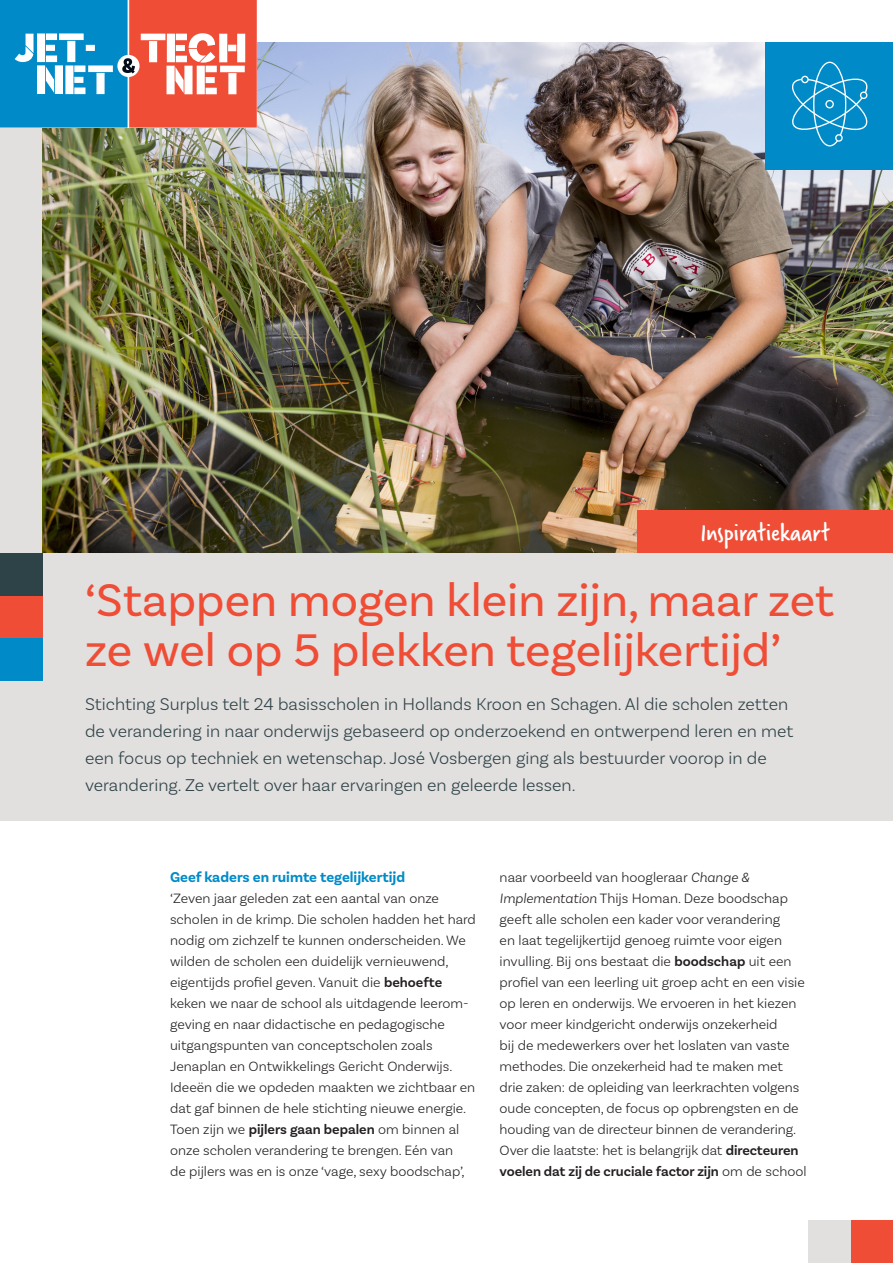
<style>
.page{position:relative;width:893px;height:1263px;background:#fff}
.page>*{position:absolute;margin:0;border:0;box-sizing:border-box;transform-origin:0 0}
.JP-WP_titel_klein{font:48px/49.5px "Basic Sans";color:#ef4d35}
.JT_schema_kop{font:27px "Verveine";color:#fff}
.JT-intro{font:300 18px/27px "Basic Sans";color:#2e4347}
.JT-tussenkop{font:700 15px "Basic Sans";color:#008bc8}
.JT-Plat{font:300 14.25px/21px "Basic Sans";color:#231f20}
.s1{font-weight:600}
.s2{font-style:italic}
</style>
<div class="page">
<div style="left:0;top:63px;width:893px;height:758px;background:#e2dfdf"></div>
<img style="left:43px;top:43px;width:850px;height:510px">
<div style="left:0;top:595px;width:43px;height:43px;background:#ef4d35"></div>
<div style="left:0;top:553px;width:43px;height:42px;background:#2e4347"></div>
<div style="left:0;top:638px;width:43px;height:42px;background:#008bc8"></div>
<div style="left:850px;top:1220px;width:43px;height:43px;background:#ef4d35"></div>
<div style="left:808px;top:1220px;width:42px;height:43px;background:#e2dfdf"></div>
<svg style="left:0;top:0;width:257px;height:128px;background:#8d8797"></svg>
<div style="left:638px;top:510px;width:255px;height:43px;background:#ef4d35"></div>
<div style="left:765px;top:43px;width:128px;height:127px;background:#008bc8"></div>
<svg style="left:792px;top:62px;width:76px;height:84px"></svg>
<p class="JT_schema_kop" style="left:701px;top:513px;width:131px">Inspiratiekaart</p>
<p class="JP-WP_titel_klein" style="left:85px;top:575px;width:751px">‘Stappen mogen klein zijn, maar zet ze wel op 5 plekken tegelijkertijd’</p>
<p class="JT-intro" style="left:85px;top:690px;width:710px">Stichting Surplus telt 24 basisscholen in Hollands Kroon en Schagen. Al die scholen zetten de verandering in naar onderwijs gebaseerd op onderzoekend en ontwerpend leren en met een focus op techniek en wetenschap. José Vosbergen ging als bestuurder voorop in de verandering. Ze vertelt over haar ervaringen en geleerde lessen.</p>
<p class="JT-tussenkop" style="left:170px;top:868px;width:237px">Geef kaders en ruimte tegelijkertijd</p>
<p class="JT-Plat" style="left:170px;top:888px;width:307px">‘Zeven jaar geleden zat een aantal van onze scholen in de krimp. Die scholen hadden het hard nodig om zichzelf te kunnen onderscheiden. We wilden de scholen een duidelijk vernieuwend, eigentijds profiel geven. Vanuit die <span class="s1">behoefte </span>keken we naar de school als uitdagende leerom&shy;geving en naar didactische en pedagogische uitgangspunten van conceptscholen zoals Jenaplan en Ontwikkelings Gericht Onderwijs.<br>Ideeën die we opdeden maakten we zichtbaar en dat gaf binnen de hele stichting nieuwe energie.<br>Toen zijn we <span class="s1">pijlers gaan bepalen</span> om binnen al onze scholen verandering te brengen. Eén van<br>de pijlers was en is onze ‘vage, sexy boodschap’,</p>
<p class="JT-Plat" style="left:500px;top:867px;width:308px">naar voorbeeld van hoogleraar <span class="s2">Change &amp; Implementation</span> Thijs Homan. Deze boodschap geeft alle scholen een kader voor verandering<br>en laat tegelijkertijd genoeg ruimte voor eigen invulling. Bij ons bestaat die <span class="s1">boodschap</span> uit een profiel van een leerling uit groep acht en een visie op leren en onderwijs. We ervoeren in het kiezen voor meer kindgericht onderwijs onzekerheid<br>bij de medewerkers over het loslaten van vaste methodes. Die onzekerheid had te maken met drie zaken: de opleiding van leerkrachten volgens oude concepten, de focus op opbrengsten en de houding van de directeur binnen de verandering.<br>Over die laatste: het is belangrijk dat <span class="s1">directeuren voelen dat zij de cruciale factor zijn</span> om de school</p>
</div>
